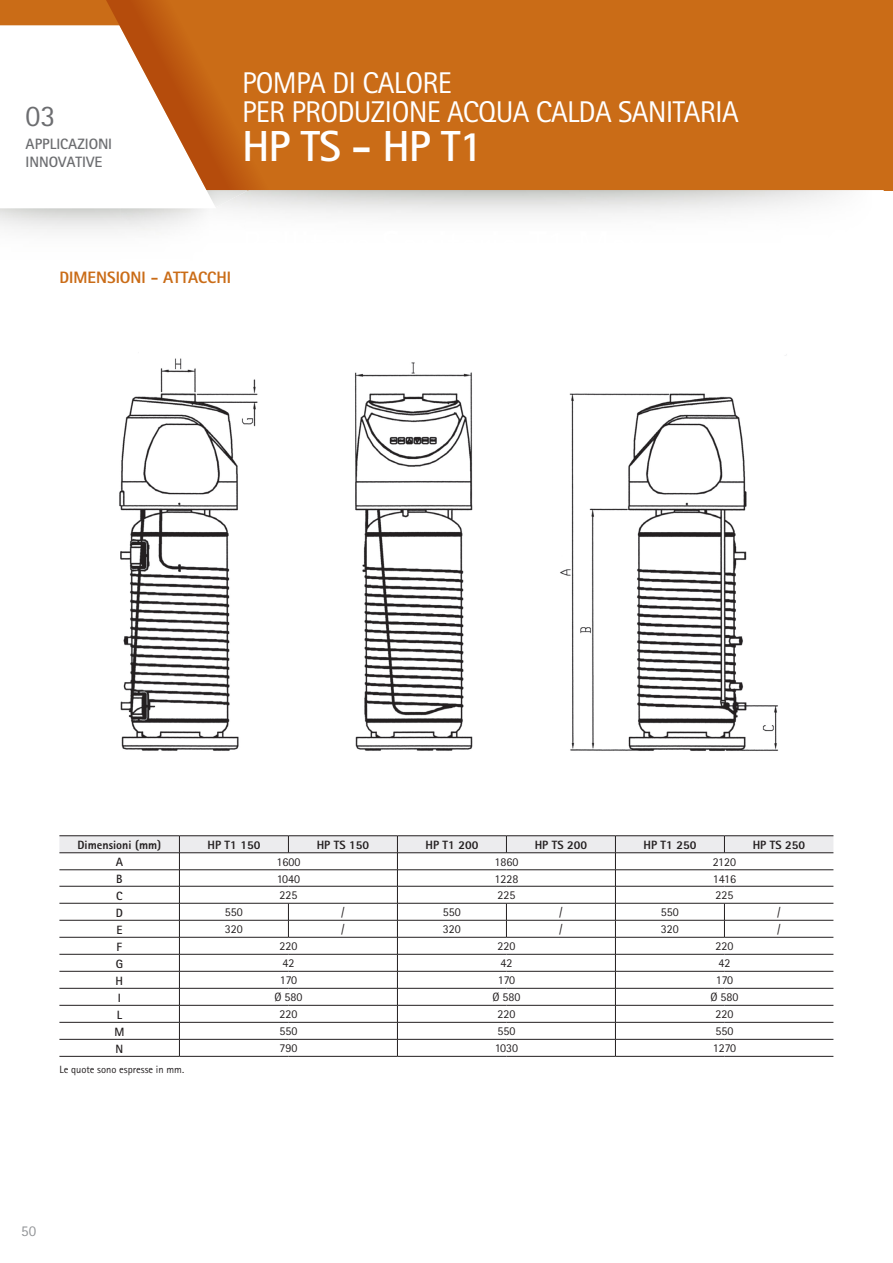
<style>
.page{position:relative;width:893px;height:1263px;background:#fff}
.page>*{position:absolute;margin:0;border:0;box-sizing:border-box;transform-origin:0 0}
._02_Titolo_seconda_r{font:700 43.5px "Rotis Sans Serif";letter-spacing:-.025em;color:#fff}
._02_Titolo_prima_rig{font:30px "Rotis Sans Serif";letter-spacing:-.025em;color:#fff}
._01_Numero{font:30px "Rotis Sans Serif";color:#6c6d70}
.t1{font:800 16.5px "Rotis Sans Serif";color:#ca6c17}
._01_Categoria{font:700 15px "Rotis Sans Serif";color:#6c6d70}
.t2{font:15px "Rotis Sans Serif";color:#939598}
.t3{font:12px "Rotis Sans Serif";color:#231f20}
.t4{font:800 12px "Rotis Sans Serif";color:#231f20}
.t5{font:700 12px "Rotis Sans Serif";color:#231f20}
.condizioni{font:10.5px "Rotis Sans Serif";color:#231f20}
</style>
<div class="page">
<div style="left:0;top:0;width:893px;height:190px;background:#ca6c17"></div>
<svg style="left:0;top:0;width:272px;height:208px"></svg>
<hr style="left:59px;top:835px;width:120px;height:1px;background:#231f20">
<hr style="left:179px;top:835px;width:109px;height:1px;background:#231f20">
<hr style="left:288px;top:835px;width:109px;height:1px;background:#231f20">
<hr style="left:397px;top:835px;width:109px;height:1px;background:#231f20">
<hr style="left:506px;top:835px;width:109px;height:1px;background:#231f20">
<hr style="left:615px;top:835px;width:109px;height:1px;background:#231f20">
<hr style="left:724px;top:835px;width:109px;height:1px;background:#231f20">
<svg style="left:59px;top:836px;width:774px;height:220px"></svg>
<hr style="left:724px;top:1039px;width:109px;height:1px;background:#231f20">
<hr style="left:59px;top:1056px;width:120px;height:1px;background:#231f20">
<hr style="left:179px;top:1056px;width:109px;height:1px;background:#231f20">
<hr style="left:288px;top:1056px;width:109px;height:1px;background:#231f20">
<hr style="left:397px;top:1056px;width:109px;height:1px;background:#231f20">
<hr style="left:506px;top:1056px;width:109px;height:1px;background:#231f20">
<hr style="left:615px;top:1056px;width:109px;height:1px;background:#231f20">
<hr style="left:724px;top:1056px;width:109px;height:1px;background:#231f20">
<img style="left:119px;top:354px;width:668px;height:397px">
<p class="_01_Numero" style="left:26px;top:98px;width:31px">03</p>
<p class="_01_Categoria" style="left:26px;top:134px;width:88px">APPLICAZIONI</p>
<p class="_01_Categoria" style="left:26px;top:152px;width:78px">INNOVATIVE</p>
<p class="_02_Titolo_prima_rig" style="left:242px;top:65px;width:211px">POMPA DI CALORE</p>
<p class="_02_Titolo_prima_rig" style="left:242px;top:94px;width:498px">PER PRODUZIONE ACQUA CALDA SANITARIA</p>
<p class="_02_Titolo_seconda_r" style="left:242px;top:119px;width:242px">HP TS - HP T1</p>
<p class="t1" style="left:59px;top:267px;width:173px">DIMENSIONI - ATTACCHI</p>
<p class="t4" style="left:78px;top:837px;width:85px">Dimensioni (mm)</p>
<p class="t4" style="left:207px;top:837px;width:54px">HP T1 150</p>
<p class="t4" style="left:317px;top:837px;width:54px">HP TS 150</p>
<p class="t4" style="left:425px;top:837px;width:54px">HP T1 200</p>
<p class="t4" style="left:535px;top:837px;width:54px">HP TS 200</p>
<p class="t4" style="left:643px;top:837px;width:54px">HP T1 250</p>
<p class="t4" style="left:753px;top:837px;width:54px">HP TS 250</p>
<p class="t5" style="left:116px;top:854px;width:9px">A</p>
<p class="t3" style="left:276px;top:855px;width:25px">1600</p>
<p class="t3" style="left:494px;top:855px;width:25px">1860</p>
<p class="t3" style="left:713px;top:855px;width:25px">2120</p>
<p class="t5" style="left:116px;top:871px;width:8px">B</p>
<p class="t3" style="left:277px;top:871px;width:25px">1040</p>
<p class="t3" style="left:494px;top:871px;width:25px">1228</p>
<p class="t3" style="left:713px;top:871px;width:25px">1416</p>
<p class="t5" style="left:116px;top:888px;width:8px">C</p>
<p class="t3" style="left:279px;top:888px;width:19px">225</p>
<p class="t3" style="left:497px;top:888px;width:19px">225</p>
<p class="t3" style="left:715px;top:888px;width:19px">225</p>
<p class="t5" style="left:116px;top:905px;width:9px">D</p>
<p class="t3" style="left:225px;top:905px;width:19px">550</p>
<p class="t3" style="left:341px;top:905px;width:5px">/</p>
<p class="t3" style="left:443px;top:905px;width:19px">550</p>
<p class="t3" style="left:559px;top:905px;width:5px">/</p>
<p class="t3" style="left:661px;top:905px;width:19px">550</p>
<p class="t3" style="left:777px;top:905px;width:5px">/</p>
<p class="t5" style="left:116px;top:922px;width:7px">E</p>
<p class="t3" style="left:225px;top:922px;width:19px">320</p>
<p class="t3" style="left:341px;top:922px;width:5px">/</p>
<p class="t3" style="left:443px;top:922px;width:19px">320</p>
<p class="t3" style="left:559px;top:922px;width:5px">/</p>
<p class="t3" style="left:661px;top:922px;width:19px">320</p>
<p class="t3" style="left:777px;top:922px;width:5px">/</p>
<p class="t5" style="left:117px;top:939px;width:7px">F</p>
<p class="t3" style="left:279px;top:939px;width:19px">220</p>
<p class="t3" style="left:497px;top:939px;width:19px">220</p>
<p class="t3" style="left:715px;top:939px;width:19px">220</p>
<p class="t5" style="left:116px;top:956px;width:9px">G</p>
<p class="t3" style="left:282px;top:956px;width:13px">42</p>
<p class="t3" style="left:500px;top:956px;width:13px">42</p>
<p class="t3" style="left:718px;top:956px;width:13px">42</p>
<p class="t5" style="left:116px;top:973px;width:9px">H</p>
<p class="t3" style="left:280px;top:973px;width:19px">170</p>
<p class="t3" style="left:498px;top:973px;width:19px">170</p>
<p class="t3" style="left:716px;top:973px;width:19px">170</p>
<p class="t5" style="left:118px;top:990px;width:5px">I</p>
<p class="t3" style="left:274px;top:990px;width:30px">Ø 580</p>
<p class="t3" style="left:492px;top:990px;width:30px">Ø 580</p>
<p class="t3" style="left:710px;top:990px;width:30px">Ø 580</p>
<p class="t5" style="left:117px;top:1007px;width:7px">L</p>
<p class="t3" style="left:279px;top:1007px;width:19px">220</p>
<p class="t3" style="left:497px;top:1007px;width:19px">220</p>
<p class="t3" style="left:715px;top:1007px;width:19px">220</p>
<p class="t5" style="left:114px;top:1024px;width:11px">M</p>
<p class="t3" style="left:279px;top:1024px;width:19px">550</p>
<p class="t3" style="left:497px;top:1024px;width:19px">550</p>
<p class="t3" style="left:715px;top:1024px;width:19px">550</p>
<p class="t5" style="left:116px;top:1041px;width:9px">N</p>
<p class="t3" style="left:279px;top:1041px;width:19px">790</p>
<p class="t3" style="left:495px;top:1041px;width:25px">1030</p>
<p class="t3" style="left:713px;top:1041px;width:25px">1270</p>
<p class="condizioni" style="left:59px;top:1063px;width:126px">Le quote sono espresse in mm.</p>
<p class="t2" style="left:21px;top:1222px;width:16px">50</p>
</div>
